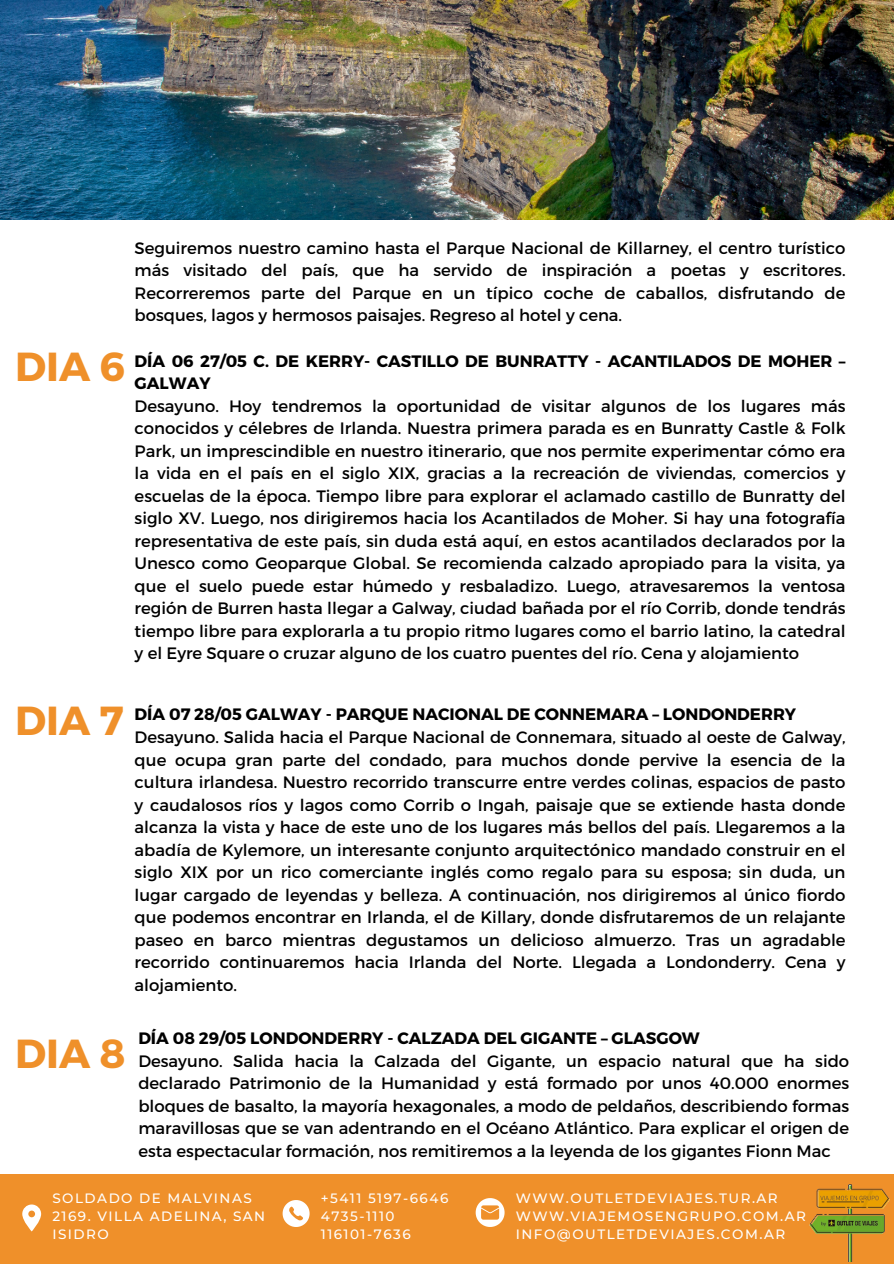
<style>
.page{position:relative;width:894px;height:1264px;background:#fff}
.page>*{position:absolute;margin:0;border:0;box-sizing:border-box;transform-origin:0 0}
.t1{font:700 40.5px "Montserrat";color:#ef902a}
.t2{font:16.5px/22.5px "Montserrat";color:#000}
.t3{font:500 13.5px/18px "Montserrat";letter-spacing:.11em;color:#fff}
.s1{font-weight:700}
</style>
<div class="page">
<img style="left:0;top:0;width:893px;height:219px">
<div style="left:0;top:1174px;width:893px;height:89px;background:#ef902a"></div>
<svg style="left:22px;top:1204px;width:19px;height:27px"></svg>
<svg style="left:475px;top:1198px;width:29px;height:28px"></svg>
<svg style="left:282px;top:1200px;width:27px;height:26px"></svg>
<img style="left:809px;top:1184px;width:81px;height:77px">
<p class="t2" style="left:135px;top:236px;width:712px;text-align:justify">Seguiremos nuestro camino hasta el Parque Nacional de Killarney, el centro turístico más visitado del país, que ha servido de inspiración a poetas y escritores.<br>Recorreremos parte del Parque en un típico coche de caballos, disfrutando de bosques, lagos y hermosos paisajes. Regreso al hotel y cena.</p>
<p class="t1" style="left:15px;top:341px;width:112px">DIA 6</p>
<p class="t2" style="left:135px;top:348px;width:712px"><span class="s1">DÍA 06 27/05 C. DE KERRY- CASTILLO DE BUNRATTY - ACANTILADOS DE MOHER – GALWAY<br></span>Desayuno. Hoy tendremos la oportunidad de visitar algunos de los lugares más conocidos y célebres de Irlanda. Nuestra primera parada es en Bunratty Castle &amp; Folk Park, un imprescindible en nuestro itinerario, que nos permite experimentar cómo era la vida en el país en el siglo XIX, gracias a la recreación de viviendas, comercios y escuelas de la época. Tiempo libre para explorar el aclamado castillo de Bunratty del siglo XV. Luego, nos dirigiremos hacia los Acantilados de Moher. Si hay una fotografía representativa de este país, sin duda está aquí, en estos acantilados declarados por la Unesco como Geoparque Global. Se recomienda calzado apropiado para la visita, ya que el suelo puede estar húmedo y resbaladizo. Luego, atravesaremos la ventosa región de Burren hasta llegar a Galway, ciudad bañada por el río Corrib, donde tendrás tiempo libre para explorarla a tu propio ritmo lugares como el barrio latino, la catedral y el Eyre Square o cruzar alguno de los cuatro puentes del río. Cena y alojamiento</p>
<p class="t1" style="left:15px;top:694px;width:110px">DIA 7</p>
<p class="t1" style="left:15px;top:1026px;width:112px">DIA 8</p>
<p class="t2" style="left:135px;top:702px;width:712px"><span class="s1">DÍA 07 28/05 GALWAY - PARQUE NACIONAL DE CONNEMARA – LONDONDERRY </span>Desayuno. Salida hacia el Parque Nacional de Connemara, situado al oeste de Galway, que ocupa gran parte del condado, para muchos donde pervive la esencia de la cultura irlandesa. Nuestro recorrido transcurre entre verdes colinas, espacios de pasto y caudalosos ríos y lagos como Corrib o Ingah, paisaje que se extiende hasta donde alcanza la vista y hace de este uno de los lugares más bellos del país. Llegaremos a la abadía de Kylemore, un interesante conjunto arquitectónico mandado construir en el siglo XIX por un rico comerciante inglés como regalo para su esposa; sin duda, un lugar cargado de leyendas y belleza. A continuación, nos dirigiremos al único fiordo que podemos encontrar en Irlanda, el de Killary, donde disfrutaremos de un relajante paseo en barco mientras degustamos un delicioso almuerzo. Tras un agradable recorrido continuaremos hacia Irlanda del Norte. Llegada a Londonderry. Cena y alojamiento.</p>
<p class="t2" style="left:138px;top:1026px;width:712px"><span class="s1">DÍA 08 29/05 LONDONDERRY - CALZADA DEL GIGANTE – GLASGOW<br></span>Desayuno. Salida hacia la Calzada del Gigante, un espacio natural que ha sido declarado Patrimonio de la Humanidad y está formado por unos 40.000 enormes bloques de basalto, la mayoría hexagonales, a modo de peldaños, describiendo formas maravillosas que se van adentrando en el Océano Atlántico. Para explicar el origen de esta espectacular formación, nos remitiremos a la leyenda de los gigantes Fionn Mac</p>
<p class="t3" style="left:52px;top:1189px;width:214px">SOLDADO DE MALVINAS<br>2169. VILLA ADELINA, SAN<br>ISIDRO</p>
<h2 class="t3" style="left:321px;top:1189px;width:129px">+5411 5197-6646</h2>
<h1 class="t3" style="left:321px;top:1207px;width:75px">4735-1110</h1>
<h2 class="t3" style="left:321px;top:1225px;width:91px">116101-7636</h2>
<h2 class="t3" style="left:515px;top:1189px;width:263px">WWW.OUTLETDEVIAJES.TUR.AR</h2>
<h1 class="t3" style="left:515px;top:1207px;width:291px">WWW.VIAJEMOSENGRUPO.COM.AR</h1>
<h2 class="t3" style="left:515px;top:1225px;width:271px">INFO@OUTLETDEVIAJES.COM.AR</h2>
</div>
